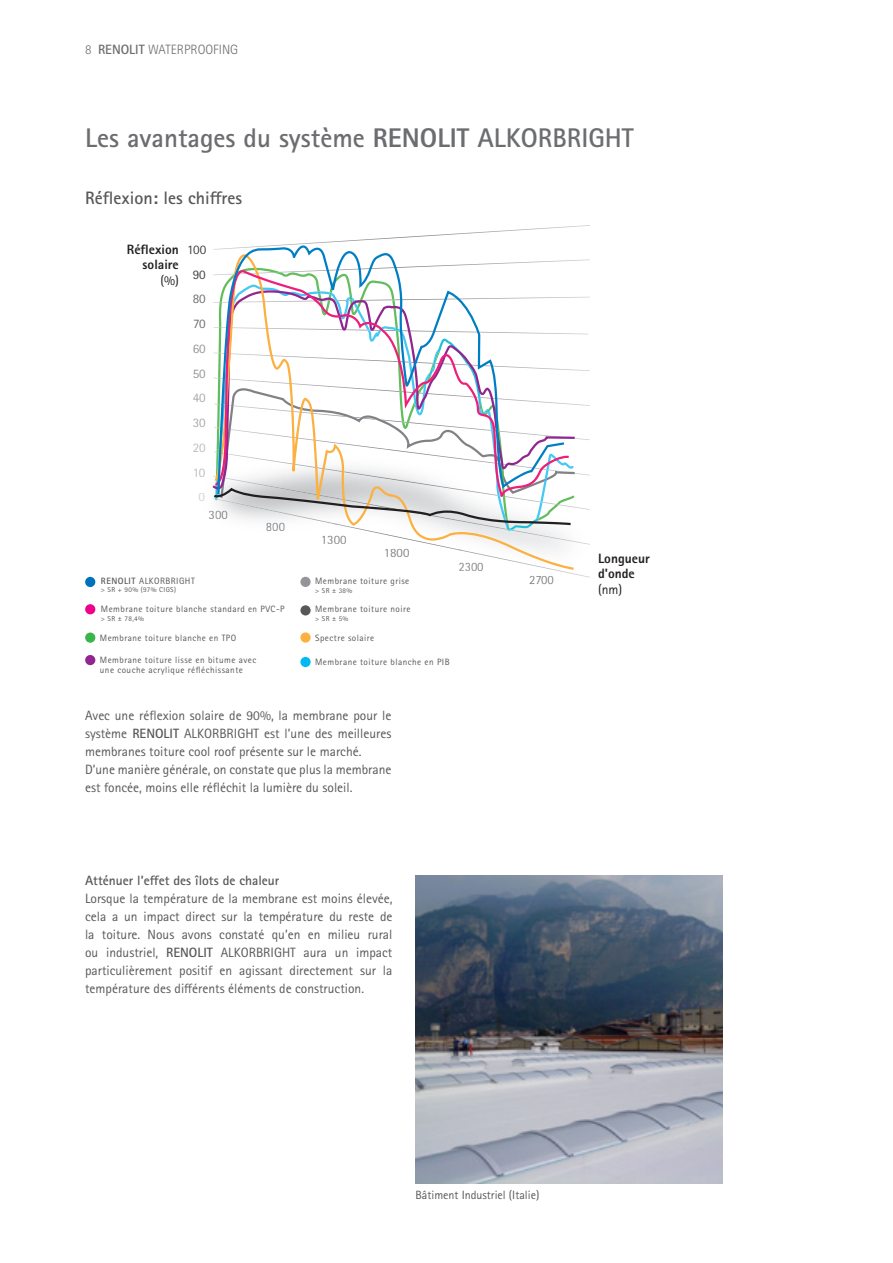
<style>
.page{position:relative;width:893px;height:1263px;background:#fff}
.page>*{position:absolute;margin:0;border:0;box-sizing:border-box;transform-origin:0 0}
.t1{font:700 27px "Rotis Sans Serif Pro";color:#6c6d70}
.Tabul{font:700 18px "Rotis Sans Serif Pro";color:#57585a}
.Tabul-2{font:13.5px/18px "Rotis Sans Serif Pro";color:#57585a;text-align:justify}
.t2{font:800 13.5px/15.8px "Rotis Sans Serif Pro";color:#231f20;text-align:right}
.Tabul-3{font:700 13.5px "Rotis Sans Serif Pro";color:#57585a}
.t3{font:300 13.5px "Rotis Sans Serif Pro";color:#6c6d70}
.t4{font:13.05px "Rotis Sans Serif Pro";color:#3e3e3f}
.t5{font:13.05px "Rotis Sans Serif Pro";color:#a8a9ad}
.t6{font:13.05px "Rotis Sans Serif Pro";color:#939598}
.t7{font:13.05px "Rotis Sans Serif Pro";color:#6c6d70}
.t8{font:13.05px "Rotis Sans Serif Pro";color:#bcbdc0}
.t9{font:13.05px "Rotis Sans Serif Pro";color:#d1d2d4}
.t10{font:12.9px "Rotis Sans Serif Pro";letter-spacing:-.005em;color:#808285}
.t11{font:12.9px "Rotis Sans Serif Pro";color:#7f8184}
.Tabul-4{font:12px "Rotis Sans Serif Pro";color:#57585a}
.t12{font:9.15px/10.2px "Rotis Sans Serif Pro";letter-spacing:.05em;color:#57585a}
.t13{font:7.2px "Rotis Sans Serif Pro";letter-spacing:.05em;color:#57585a}
.s1{font-weight:700}
.s2{font-weight:800}
.s3{font-weight:400}
</style>
<div class="page">
<svg style="left:214px;top:225px;width:376px;height:25px"></svg>
<img style="left:554px;top:570px;width:31px;height:6px">
<svg style="left:213px;top:259px;width:377px;height:16px"></svg>
<svg style="left:215px;top:259px;width:359px;height:311px"></svg>
<svg style="left:217px;top:245px;width:347px;height:46px"></svg>
<div style="left:85px;top:577px;width:10px;height:10px;background:#0072bc;border-radius:50%"></div>
<div style="left:85px;top:604px;width:10px;height:10px;background:#ed028c;border-radius:50%"></div>
<div style="left:85px;top:632px;width:10px;height:11px;background:#3ab54a;border-radius:50%"></div>
<div style="left:85px;top:655px;width:10px;height:10px;background:#90268f;border-radius:50%"></div>
<div style="left:300px;top:632px;width:11px;height:11px;background:#fbb03f;border-radius:50%"></div>
<div style="left:300px;top:657px;width:11px;height:10px;background:#00baf1;border-radius:50%"></div>
<div style="left:300px;top:577px;width:11px;height:10px;background:#939598;border-radius:50%"></div>
<div style="left:300px;top:605px;width:11px;height:10px;background:#57585a;border-radius:50%"></div>
<img style="left:415px;top:875px;width:308px;height:308px">
<svg style="left:212px;top:291px;width:378px;height:234px"></svg>
<p class="t3" style="left:85px;top:42px;width:155px">8 <span class="s1">RENOLIT</span> WATERPROOFING</p>
<p class="t1" style="left:85px;top:120px;width:550px">Les avantages du système <span class="s2">RENOLIT</span> ALKORBRIGHT</p>
<p class="Tabul" style="left:85px;top:186px;width:159px">Réflexion: les chiffres</p>
<p class="t2" style="left:127px;top:241px;width:54px">Réflexion solaire <span class="s3">(%)</span></p>
<p class="t4" style="left:187px;top:242px;width:21px">100</p>
<p class="t4" style="left:193px;top:266px;width:15px">90</p>
<p class="t7" style="left:193px;top:291px;width:15px">80</p>
<p class="t7" style="left:193px;top:316px;width:14px">70</p>
<p class="t6" style="left:193px;top:341px;width:15px">60</p>
<p class="t6" style="left:193px;top:366px;width:15px">50</p>
<p class="t5" style="left:193px;top:390px;width:15px">40</p>
<p class="t5" style="left:193px;top:415px;width:15px">30</p>
<p class="t8" style="left:193px;top:440px;width:15px">20</p>
<p class="t8" style="left:193px;top:465px;width:14px">10</p>
<p class="t9" style="left:198px;top:489px;width:8px">0</p>
<p class="t11" style="left:266px;top:519px;width:21px">800</p>
<p class="t12" style="left:101px;top:576px;width:95px"><span class="s1">RENOLIT</span> ALKORBRIGHT</p>
<p class="t13" style="left:101px;top:586px;width:77px">&gt; SR + 90% (97% CIGS)</p>
<p class="t12" style="left:101px;top:604px;width:185px">Membrane toiture blanche standard en PVC-P</p>
<p class="t13" style="left:101px;top:614px;width:44px">&gt; SR ± 78,4%</p>
<p class="t12" style="left:100px;top:633px;width:138px">Membrane toiture blanche en TPO</p>
<p class="t12" style="left:100px;top:655px;width:158px">Membrane toiture lisse en bitume avec une couche acrylique réfléchissante</p>
<p class="t10" style="left:321px;top:532px;width:27px">1300</p>
<p class="t10" style="left:384px;top:545px;width:27px">1800</p>
<p class="t12" style="left:315px;top:576px;width:96px">Membrane toiture grise</p>
<p class="t13" style="left:315px;top:586px;width:39px">&gt; SR ± 38%</p>
<p class="t12" style="left:315px;top:604px;width:97px">Membrane toiture noire</p>
<p class="t13" style="left:315px;top:614px;width:35px">&gt; SR ± 5%</p>
<p class="t12" style="left:315px;top:632px;width:61px">Spectre solaire</p>
<p class="t12" style="left:315px;top:657px;width:136px">Membrane toiture blanche en PIB</p>
<p class="t10" style="left:459px;top:559px;width:27px;rotate:1deg">2300</p>
<p class="Tabul-2" style="left:85px;top:706px;width:308px">Avec une réflexion solaire de 90%, la membrane pour le système <span class="s1">RENOLIT</span> ALKORBRIGHT est l’une des meilleures membranes toiture cool roof présente sur le marché.</p>
<p class="Tabul-2" style="left:85px;top:760px;width:308px">D’une manière générale, on constate que plus la membrane est foncée, moins elle réfléchit la lumière du soleil.</p>
<p class="t12" style="left:100px;top:713px;width:97px">Membrane toiture noire</p>
<p class="t12" style="left:100px;top:741px;width:61px">Spectre solaire</p>
<p class="t12" style="left:100px;top:766px;width:136px">Membrane toiture blanche en PIB</p>
<p class="Tabul-3" style="left:85px;top:872px;width:196px">Atténuer l’effet des îlots de chaleur</p>
<p class="Tabul-2" style="left:85px;top:890px;width:309px">Lorsque la température de la membrane est moins élevée, cela a un impact direct sur la température du reste de la toiture. Nous avons constaté qu’en en milieu rural ou industriel, <span class="s1">RENOLIT</span> ALKORBRIGHT aura un impact particulièrement positif en agissant directement sur la température des différents éléments de construction.</p>
<p class="t10" style="left:529px;top:572px;width:26px;rotate:1deg">2700</p>
<p class="t2" style="left:598px;top:550px;width:53px;text-align:left">Longueur d'onde <span class="s3">(nm)</span></p>
<p class="Tabul-4" style="left:415px;top:1188px;width:125px">Bâtiment Industriel (Italie)</p>
</div>
